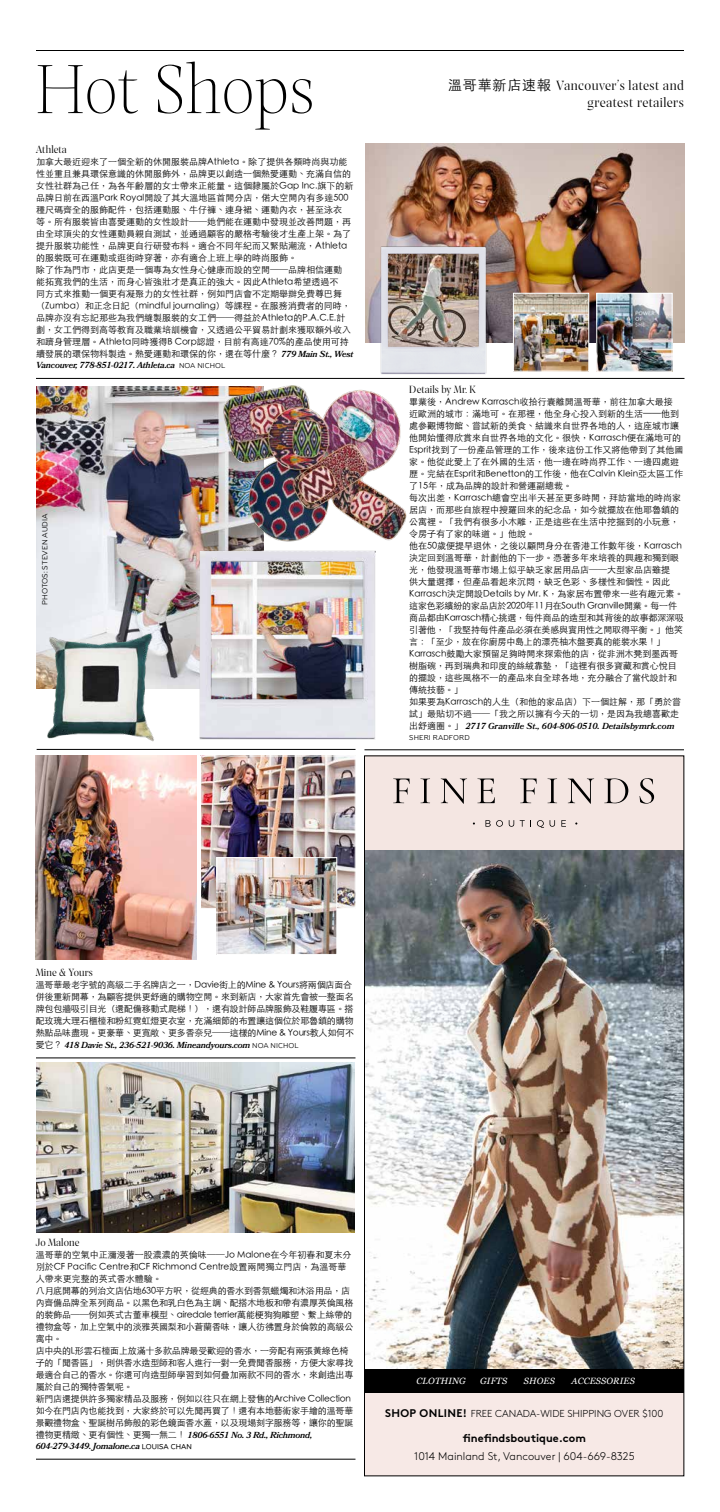
<style>
.page{position:relative;width:720px;height:1512px;background:#fff}
.page>*{position:absolute;margin:0;border:0;box-sizing:border-box;transform-origin:0 0}
.t1{font:300 73.2px "Prospectus L";color:#000}
.t2{font:14px/17px "Prospectus L";letter-spacing:.03em;color:#000;text-align:right}
.t3{font:300 11.1px "Brown Pro";color:#000}
.t4{font:700 11.1px "Brown Pro";color:#000}
.t5{font:11px "Prospectus L";letter-spacing:.01em;color:#000}
.t6{font:300 10.1px "Brown Pro";color:#000}
.t7{font:italic 9.1px "Georgia";letter-spacing:.02em;color:#fff}
.t8{font:300 9px/12px "ST Heiti TC";color:#000}
.t9{font:300 9px/12px "ST Heiti TC";letter-spacing:-.02em;color:#000}
.t10{font:italic 600 8.8px/10.8px "Bookmania";letter-spacing:-.02em;color:#000}
.t11{font:italic 600 8.8px "Bookmania";color:#000}
.t12{font:7.3px "Grover";color:#000}
.t13{font:7px "Grover";letter-spacing:.01em;color:#000}
.s1{font-family:"Bookmania";font-weight:600;font-style:italic;font-size:8.8px}
.s2{font-family:"Grover";font-weight:400;font-style:normal;font-size:7px}
.s3{font-family:"ST Heiti SC";font-weight:300}
.s4{font-family:"ST Heiti TC";font-weight:300;font-style:normal;font-size:9px}
.s5{font-family:"Grover";font-style:normal;font-size:7px}
.s6{font-weight:700;font-size:11.1px}
</style>
<div class="page">
<hr style="left:36px;top:1459px;width:320px;height:1px;background:#000">
<hr style="left:364px;top:750px;width:320px;height:1px;background:#000">
<hr style="left:36px;top:50px;width:648px;height:1px;background:#000">
<img style="left:366px;top:850px;width:316px;height:519px">
<div style="left:365px;top:756px;width:319px;height:94px;background:#f4e6e2"></div>
<svg style="left:393px;top:779px;width:17px;height:24px"></svg>
<svg style="left:420px;top:779px;width:10px;height:24px"></svg>
<svg style="left:441px;top:779px;width:26px;height:25px"></svg>
<svg style="left:477px;top:779px;width:18px;height:24px"></svg>
<svg style="left:520px;top:779px;width:17px;height:24px"></svg>
<svg style="left:548px;top:779px;width:9px;height:24px"></svg>
<svg style="left:568px;top:779px;width:26px;height:25px"></svg>
<svg style="left:604px;top:778px;width:24px;height:25px"></svg>
<svg style="left:640px;top:778px;width:14px;height:26px"></svg>
<svg style="left:485px;top:820px;width:18px;height:7px"></svg>
<svg style="left:509px;top:820px;width:5px;height:7px"></svg>
<svg style="left:520px;top:820px;width:11px;height:7px"></svg>
<svg style="left:537px;top:820px;width:7px;height:8px"></svg>
<svg style="left:550px;top:820px;width:5px;height:7px"></svg>
<svg style="left:561px;top:820px;width:5px;height:7px"></svg>
<div style="left:364px;top:1369px;width:320px;height:24px;background:#000"></div>
<div style="left:365px;top:1393px;width:319px;height:83px;background:#f7e9e6"></div>
<img style="left:36px;top:1063px;width:319px;height:169px">
<hr style="left:36px;top:1058px;width:320px;height:1px;background:#000">
<img style="left:202px;top:758px;width:152px;height:149px">
<div style="left:200px;top:756px;width:156px;height:153px;border:1px solid #fff"></div>
<hr style="left:37px;top:749px;width:319px;height:1px;background:#000">
<img style="left:36px;top:756px;width:160px;height:203px">
<img style="left:218px;top:859px;width:117px;height:94px">
<div style="left:216px;top:857px;width:121px;height:98px;border:1px solid #fff"></div>
<img style="left:365px;top:144px;width:319px;height:199px">
<img style="left:515px;top:295px;width:72px;height:74px">
<div style="left:513px;top:293px;width:76px;height:78px;border:1px solid #fff"></div>
<img style="left:379px;top:244px;width:109px;height:130px">
<img style="left:599px;top:295px;width:71px;height:74px">
<div style="left:597px;top:293px;width:75px;height:78px;border:1px solid #fff"></div>
<hr style="left:36px;top:378px;width:648px;height:1px;background:#000">
<img style="left:36px;top:386px;width:173px;height:302px">
<img style="left:196px;top:548px;width:180px;height:192px">
<img style="left:209px;top:385px;width:198px;height:166px">
<img style="left:47px;top:632px;width:110px;height:118px">
<h1 class="t1" style="left:36px;top:37px;width:281px">Hot Shops</h1>
<p class="t5" style="left:36px;top:141px;width:32px">Athleta</p>
<p class="t8" style="left:36px;top:155px;width:319px">加拿大最近迎來了一個全新的休閒服裝品牌Athleta。除了提供各類時尚與功能性並重且兼具環保意識的休閒服飾外，品牌更以創造一個熱愛運動、充滿自信的女性社群為己任，為各年齡層的女士帶來正能量。這個隸屬於Gap Inc.旗下的新品牌日前在西溫Park Royal開設了其大溫地區首間分店，偌大空間內有多達500種尺碼齊全的服飾配件，包括運動服、牛仔褲、連身裙、運動內衣，甚至泳衣等。所有服裝皆由喜愛運動的女性設計──她們能在運動中發現並改善問題，再由全球頂尖的女性運動員親自測試，並通過顧客的嚴格考驗後才生產上架。為了提升服裝功能性，品牌更自行研發布料。適合不同年紀而又緊貼潮流，Athleta的服裝既可在運動或逛街時穿著，亦有適合上班上學的時尚服飾。<br>除了作為門市，此店更是一個專為女性身心健康而設的空間──品牌相信運動能拓寬我們的生活，而身心皆強壯才是真正的強大。因此Athleta希望透過不<br>同方式來推動一個更有凝聚力的女性社群，例如門店會不定期舉辦免費尊巴舞（Zumba）和正念日記（mindful journaling）等課程。在服務消費者的同時，品牌亦沒有忘記那些為我們縫製服裝的女工們──得益於Athleta的P.A.C.E.計劃，女工們得到高等教育及職業培訓機會，又透過公平貿易計劃來獲取額外收入和躋身管理層。Athleta同時獲得B Corp認證，目前有高達70%的產品使用可持續發展的環保物料製造。熱愛運動和環保的你，還在等什麼？ <span class="s1">779 Main St., West</span></p>
<p class="t10" style="left:36px;top:359px;width:191px">Vancouver, 778-851-0217. Athleta.ca <span class="s2">NOA NICHOL</span></p>
<p class="t12" style="left:42px;top:605px;width:93px;rotate:-90deg">PHOTOS: STEVEN AUDIA</p>
<h2 class="t2" style="left:448px;top:77px;width:237px"><span class="s3">溫哥華新店速報</span> Vancouver’s latest and greatest retailers</h2>
<p class="t5" style="left:409px;top:382px;width:68px">Details by Mr. K</p>
<p class="t8" style="left:409px;top:395px;width:276px">畢業後，Andrew Karrasch收拾行囊離開溫哥華，前往加拿大最接<br>近歐洲的城市：滿地可。在那裡，他全身心投入到新的生活——他到處參觀博物館、嘗試新的美食、結識來自世界各地的人，這座城市讓他開始懂得欣賞來自世界各地的文化。很快，Karrasch便在滿地可的Esprit找到了一份產品管理的工作，後來這份工作又將他帶到了其他國家。他從此愛上了在外國的生活，他一邊在時尚界工作、一邊四處遊歷。完結在Esprit和Benetton的工作後，他在Calvin Klein亞太區工作了15年，成為品牌的設計和營運副總裁。<br>每次出差，Karrasch總會空出半天甚至更多時間，拜訪當地的時尚家居店，而那些自旅程中搜羅回來的紀念品，如今就擺放在他耶魯鎮的公寓裡。「我們有很多小木雕，正是這些在生活中挖掘到的小玩意，令房子有了家的味道。」他說。<br>他在50歲便提早退休，之後以顧問身分在香港工作數年後，Karrasch決定回到溫哥華，計劃他的下一步。憑著多年來培養的興趣和獨到眼光，他發現溫哥華市場上似乎缺乏家居用品店──大型家品店雖提<br>供大量選擇，但產品看起來沉悶，缺乏色彩、多樣性和個性。因此Karrasch決定開設Details by Mr. K，為家居布置帶來一些有趣元素。這家色彩繽紛的家品店於2020年11月在South Granville開業。每一件商品都由Karrasch精心挑選，每件商品的造型和其背後的故事都深深吸引著他，「我堅持每件產品必須在美感與實用性之間取得平衡。」他笑言：「至少，放在你廚房中島上的漂亮柚木盤要真的能裝水果！」Karrasch鼓勵大家預留足夠時間來探索他的店，從非洲木凳到墨西哥樹脂碗，再到瑞典和印度的絲絨靠墊，「這裡有很多寶藏和賞心悅目的擺設，這些風格不一的產品來自全球各地，充分融合了當代設計和傳統技藝。」<br>如果要為Karrasch的人生（和他的家品店）下一個註解，那「勇於嘗試」最貼切不過──「我之所以擁有今天的一切，是因為我總喜歡走</p>
<p class="t11" style="left:409px;top:721px;width:267px"><span class="s4">出舒適圈。」</span> 2717 Granville St., 604-806-0510. Detailsbymrk.com</p>
<p class="t13" style="left:409px;top:735px;width:62px">SHERI RADFORD</p>
<p class="t5" style="left:36px;top:964px;width:59px">Mine &amp; Yours</p>
<p class="t9" style="left:36px;top:978px;width:320px">溫哥華最老字號的高級二手名牌店之一，Davie街上的Mine &amp; Yours將兩個店面合併後重新開幕，為顧客提供更舒適的購物空間。來到新店，大家首先會被一整面名牌包包牆吸引目光（還配備移動式爬梯！），還有設計師品牌服飾及鞋履專區。搭配玫瑰大理石櫃檯和粉紅霓虹燈更衣室，充滿細節的布置讓這個位於耶魯鎮的購物熱點品味盡現。更豪華、更寬敞、更多香奈兒──這樣的Mine &amp; Yours教人如何不</p>
<p class="t10" style="left:36px;top:1039px;width:264px"><span class="s4">愛它？</span> 418 Davie St., 236-521-9036. Mineandyours.com <span class="s2">NOA NICHOL</span></p>
<p class="t5" style="left:36px;top:1234px;width:45px">Jo Malone</p>
<p class="t9" style="left:36px;top:1248px;width:319px">溫哥華的空氣中正瀰漫著一股濃濃的英倫味──Jo Malone在今年初春和夏末分別於CF Pacific Centre和CF Richmond Centre設置兩間獨立門店，為溫哥華人帶來更完整的英式香水體驗。<br>八月底開幕的列治文店佔地630平方呎，從經典的香水到香氛蠟燭和沐浴用品，店內齊備品牌全系列商品。以黑色和乳白色為主調、配搭木地板和帶有濃厚英倫風格的裝飾品──例如英式古董車模型、airedale terrier萬能梗狗狗雕塑、繫上絲帶的禮物盒等，加上空氣中的淡雅英國梨和小蒼蘭香味，讓人彷彿置身於倫敦的高級公寓中。<br>店中央的L形雲石檯面上放滿十多款品牌最受歡迎的香水，一旁配有兩張黃綠色椅子的「聞香區」，則供香水造型師和客人進行一對一免費聞香服務，方便大家尋找最適合自己的香水。你還可向造型師學習到如何疊加兩款不同的香水，來創造出專屬於自己的獨特香氣呢。<br>新門店還提供許多獨家精品及服務，例如以往只在網上發售的Archive Collection如今在門店內也能找到，大家終於可以先聞再買了！還有本地藝術家手繪的溫哥華景觀禮物盒、聖誕樹吊飾般的彩色鏡面香水蓋，以及現場刻字服務等，讓你的聖誕</p>
<p class="t10" style="left:36px;top:1430px;width:278px"><span class="s4">禮物更精緻、更有個性、更獨一無二！</span> 1806-6551 No. 3 Rd., Richmond,<br>604-279-3449. Jomalone.ca <span class="s5">LOUISA CHAN</span></p>
<p class="t7" style="left:417px;top:1374px;width:51px">CLOTHING</p>
<p class="t7" style="left:480px;top:1374px;width:28px">GIFTS</p>
<p class="t7" style="left:524px;top:1374px;width:32px">SHOES</p>
<p class="t7" style="left:572px;top:1374px;width:65px">ACCESSORIES</p>
<p class="t6" style="left:385px;top:1406px;width:280px"><span class="s6">SHOP ONLINE!</span> FREE CANADA-WIDE SHIPPING OVER $100</p>
<p class="t4" style="left:463px;top:1429px;width:125px">finefindsboutique.com</p>
<p class="t3" style="left:414px;top:1448px;width:222px">1014 Mainland St, Vancouver | 604-669-8325</p>
</div>
